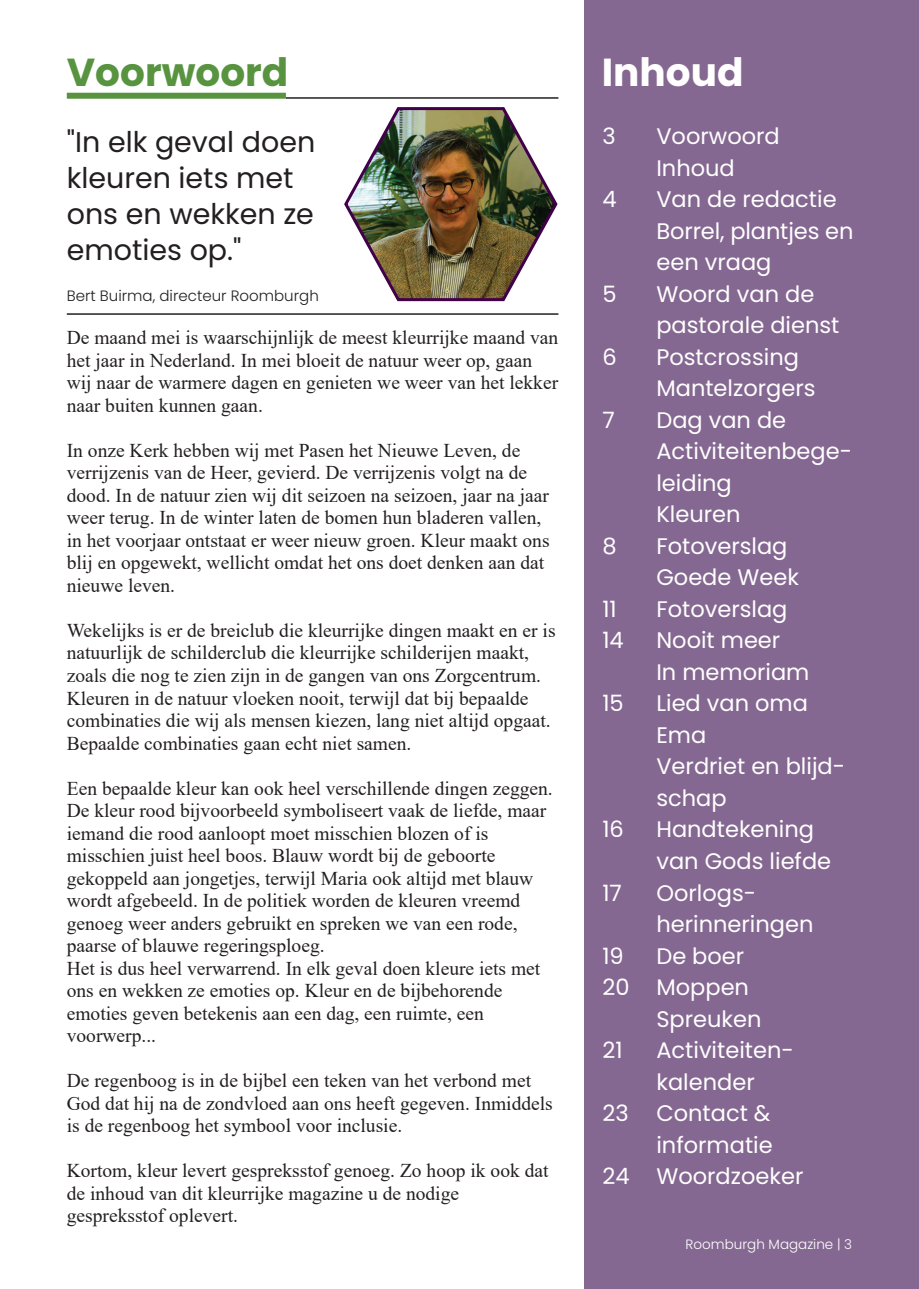
<style>
.page{position:relative;width:919px;height:1289px;background:#fff}
.page>*{position:absolute;margin:0;border:0;box-sizing:border-box;transform-origin:0 0}
.t1{font:700 39px "Poppins";color:#589440}
.t2{font:700 39px "Poppins";color:#fff}
.t3{font:28.5px/36px "Poppins";color:#231f20}
.t4{font:22.5px/31.5px "Poppins";color:#fff}
.t5{font:19.5px/22.5px "Times New Roman";color:#231f20}
.t6{font:300 15px "Poppins";color:#231f20}
.t7{font:300 13.5px "Poppins";color:#fff}
</style>
<div class="page">
<div style="left:584px;top:0;width:334px;height:1288px;background:#856891"></div>
<img style="left:344px;top:107px;width:214px;height:195px">
<div style="left:67px;top:93px;width:219px;height:6px;background:#589440"></div>
<hr style="left:286px;top:97px;width:272px;height:2px;background:#231f20">
<hr style="left:67px;top:313px;width:491px;height:2px;background:#231f20">
<h1 class="t1" style="left:67px;top:50px;width:223px">Voorwoord</h1>
<h1 class="t2" style="left:601px;top:50px;width:143px">Inhoud</h1>
<h2 class="t3" style="left:67px;top:124px;width:250px">"In elk geval doen kleuren iets met ons en wekken ze emoties op."</h2>
<p class="t6" style="left:67px;top:287px;width:253px">Bert Buirma, directeur Roomburgh</p>
<p class="t5" style="left:67px;top:326px;width:493px">De maand mei is waarschijnlijk de meest kleurrijke maand van het jaar in Nederland. In mei bloeit de natuur weer op, gaan wij naar de warmere dagen en genieten we weer van het lekker naar buiten kunnen gaan.</p>
<p class="t5" style="left:67px;top:438px;width:484px">In onze Kerk hebben wij met Pasen het Nieuwe Leven, de verrijzenis van de Heer, gevierd. De verrijzenis volgt na de dood. In de natuur zien wij dit seizoen na seizoen, jaar na jaar weer terug. In de winter laten de bomen hun bladeren vallen, in het voorjaar ontstaat er weer nieuw groen. Kleur maakt ons blij en opgewekt, wellicht omdat het ons doet denken aan dat nieuwe leven.</p>
<p class="t5" style="left:67px;top:618px;width:490px">Wekelijks is er de breiclub die kleurrijke dingen maakt en er is natuurlijk de schilderclub die kleurrijke schilderijen maakt, zoals die nog te zien zijn in de gangen van ons Zorgcentrum.<br>Kleuren in de natuur vloeken nooit, terwijl dat bij bepaalde combinaties die wij als mensen kiezen, lang niet altijd opgaat.<br>Bepaalde combinaties gaan echt niet samen.</p>
<p class="t5" style="left:67px;top:776px;width:487px">Een bepaalde kleur kan ook heel verschillende dingen zeggen.<br>De kleur rood bijvoorbeeld symboliseert vaak de liefde, maar iemand die rood aanloopt moet misschien blozen of is misschien juist heel boos. Blauw wordt bij de geboorte gekoppeld aan jongetjes, terwijl Maria ook altijd met blauw wordt afgebeeld. In de politiek worden de kleuren vreemd genoeg weer anders gebruikt en spreken we van een rode, paarse of blauwe regeringsploeg.<br>Het is dus heel verwarrend. In elk geval doen kleure iets met ons en wekken ze emoties op. Kleur en de bijbehorende emoties geven betekenis aan een dag, een ruimte, een voorwerp...</p>
<p class="t5" style="left:67px;top:1068px;width:487px">De regenboog is in de bijbel een teken van het verbond met<br>God dat hij na de zondvloed aan ons heeft gegeven. Inmiddels is de regenboog het symbool voor inclusie.</p>
<p class="t5" style="left:67px;top:1158px;width:483px">Kortom, kleur levert gespreksstof genoeg. Zo hoop ik ook dat de inhoud van dit kleurrijke magazine u de nodige gespreksstof oplevert.</p>
<p class="t4" style="left:602px;top:121px;width:15px">3</p>
<p class="t4" style="left:656px;top:121px;width:125px">Voorwoord<br>Inhoud</p>
<p class="t4" style="left:602px;top:184px;width:16px">4</p>
<p class="t4" style="left:656px;top:184px;width:198px">Van de redactie<br>Borrel, plantjes en een vraag</p>
<p class="t4" style="left:602px;top:278px;width:16px">5</p>
<p class="t4" style="left:656px;top:278px;width:184px">Woord van de pastorale dienst</p>
<p class="t4" style="left:602px;top:341px;width:16px">6</p>
<p class="t4" style="left:656px;top:341px;width:160px">Postcrossing<br>Mantelzorgers</p>
<p class="t4" style="left:602px;top:404px;width:14px">7</p>
<p class="t4" style="left:656px;top:404px;width:197px">Dag van de<br>Activiteitenbege&shy;leiding<br>Kleuren</p>
<p class="t4" style="left:602px;top:530px;width:16px">8</p>
<p class="t4" style="left:656px;top:530px;width:144px">Fotoverslag<br>Goede Week</p>
<p class="t4" style="left:602px;top:593px;width:16px">11</p>
<p class="t4" style="left:656px;top:593px;width:132px">Fotoverslag</p>
<p class="t4" style="left:602px;top:625px;width:23px">14</p>
<p class="t4" style="left:656px;top:625px;width:154px">Nooit meer<br>In memoriam</p>
<p class="t4" style="left:602px;top:688px;width:23px">15</p>
<p class="t4" style="left:656px;top:688px;width:190px">Lied van oma<br>Ema<br>Verdriet en blijd&shy;schap</p>
<p class="t4" style="left:602px;top:814px;width:23px">16</p>
<p class="t4" style="left:656px;top:814px;width:176px">Handtekening van Gods liefde</p>
<p class="t4" style="left:602px;top:877px;width:21px">17</p>
<p class="t4" style="left:656px;top:877px;width:158px">Oorlogs&shy;herinneringen</p>
<p class="t4" style="left:602px;top:940px;width:23px">19</p>
<p class="t4" style="left:656px;top:940px;width:89px">De boer</p>
<p class="t4" style="left:602px;top:971px;width:148px">20 Moppen</p>
<p class="t4" style="left:656px;top:1003px;width:107px">Spreuken</p>
<p class="t4" style="left:602px;top:1034px;width:22px">21</p>
<p class="t4" style="left:656px;top:1034px;width:139px">Activiteiten-</p>
<p class="t4" style="left:656px;top:1066px;width:100px">kalender</p>
<p class="t4" style="left:602px;top:1097px;width:170px">23 Contact &amp;</p>
<p class="t4" style="left:656px;top:1129px;width:118px">informatie</p>
<p class="t4" style="left:602px;top:1160px;width:202px">24 Woordzoeker</p>
<p class="t7" style="left:685px;top:1236px;width:168px">Roomburgh Magazine | 3</p>
</div>
